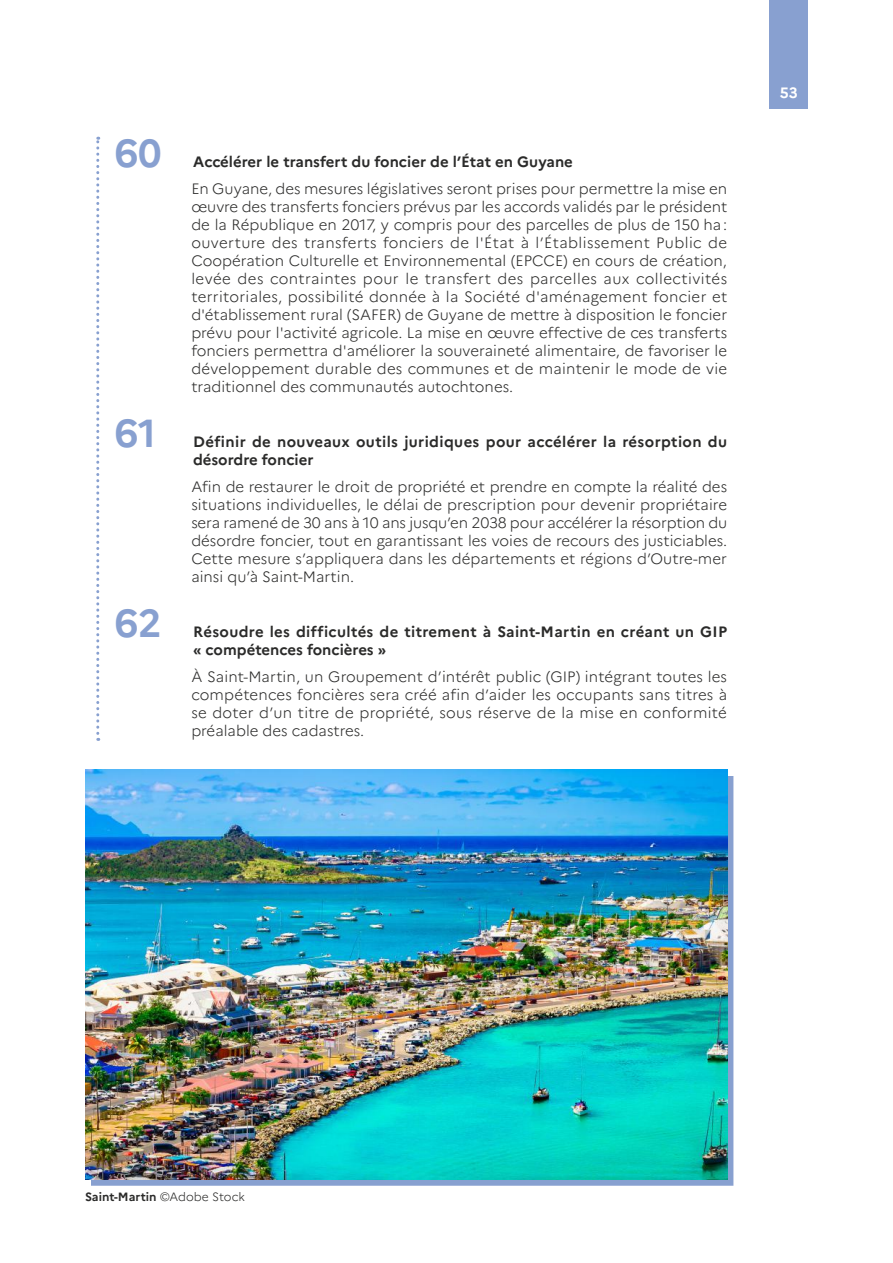
<style>
.page{position:relative;width:893px;height:1263px;background:#fff}
.page>*{position:absolute;margin:0;border:0;box-sizing:border-box;transform-origin:0 0}
.t1{font:700 39px "Marianne";color:#88a0d0}
.t2{font:300 15px/18px "Marianne";color:#2b2b2a;text-align:justify}
.t3{font:700 15px/18px "Marianne";letter-spacing:.02em;color:#2b2b2a}
.t4{font:700 15px "Marianne";color:#2b2b2a}
.t5{font:700 15px "Marianne";color:#fff}
.t6{font:700 12px "Marianne";color:#2b2b2a}
.s1{font-weight:300}
</style>
<div class="page">
<svg style="left:91px;top:776px;width:642px;height:409px;background:#78a0c8"></svg>
<img style="left:85px;top:770px;width:642px;height:409px">
<div style="left:770px;top:0;width:38px;height:108px;background:#88a0d0"></div>
<svg style="left:96px;top:137px;width:3px;height:604px"></svg>
<h1 class="t1" style="left:115px;top:130px;width:48px">60</h1>
<h1 class="t1" style="left:115px;top:410px;width:43px">61</h1>
<h1 class="t1" style="left:115px;top:599px;width:48px">62</h1>
<p class="t4" style="left:193px;top:153px;width:381px">Accélérer le transfert du foncier de l’État en Guyane</p>
<p class="t2" style="left:191px;top:180px;width:537px">En Guyane, des mesures législatives seront prises pour permettre la mise en œuvre des transferts fonciers prévus par les accords validés par le président de la République en 2017, y compris pour des parcelles de plus de 150 ha : ouverture des transferts fonciers de l'État à l’Établissement Public de Coopération Culturelle et Environnemental (EPCCE) en cours de création, levée des contraintes pour le transfert des parcelles aux collectivités territoriales, possibilité donnée à la Société d'aménagement foncier et d'établissement rural (SAFER) de Guyane de mettre à disposition le foncier prévu pour l'activité agricole. La mise en œuvre effective de ces transferts fonciers permettra d'améliorer la souveraineté alimentaire, de favoriser le développement durable des communes et de maintenir le mode de vie traditionnel des communautés autochtones.</p>
<p class="t3" style="left:193px;top:433px;width:536px">Définir de nouveaux outils juridiques pour accélérer la résorption du désordre foncier</p>
<p class="t2" style="left:191px;top:477px;width:537px">Afin de restaurer le droit de propriété et prendre en compte la réalité des situations individuelles, le délai de prescription pour devenir propriétaire sera ramené de 30 ans à 10 ans jusqu’en 2038 pour accélérer la résorption du désordre foncier, tout en garantissant les voies de recours des justiciables.<br>Cette mesure s’appliquera dans les départements et régions d’Outre-mer ainsi qu’à Saint-Martin.</p>
<p class="t3" style="left:193px;top:623px;width:535px">Résoudre les difficultés de titrement à Saint-Martin en créant un GIP « compétences foncières »</p>
<p class="t2" style="left:191px;top:667px;width:537px">À Saint-Martin, un Groupement d’intérêt public (GIP) intégrant toutes les compétences foncières sera créé afin d’aider les occupants sans titres à se doter d’un titre de propriété, sous réserve de la mise en conformité préalable des cadastres.</p>
<p class="t5" style="left:780px;top:83px;width:19px">53</p>
<p class="t6" style="left:85px;top:1189px;width:161px">Saint-Martin <span class="s1">©Adobe Stock</span></p>
</div>
